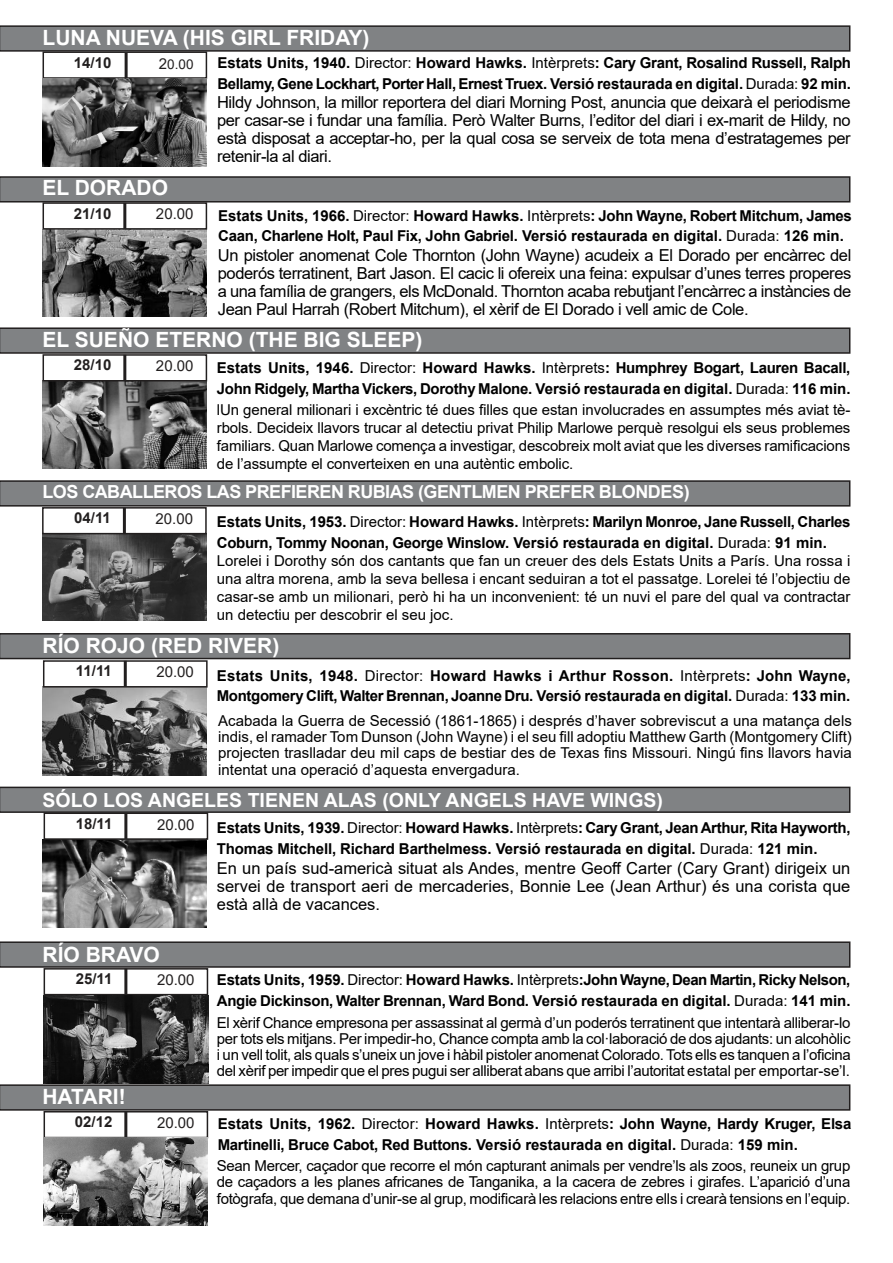
<style>
.page{position:relative;width:893px;height:1263px;background:#fff}
.page>*{position:absolute;margin:0;border:0;box-sizing:border-box;transform-origin:0 0}
.t1{font:700 21px "Arial";color:#fff}
.t2{font:700 19.5px "Arial";color:#fff}
.t3{font:700 18px "Arial";letter-spacing:-.03em;color:#fff}
.t4{font:16.5px/18px "Arial";letter-spacing:-.025em;color:#000;text-align:justify}
.t5{font:15px/18px "Arial";letter-spacing:-.01em;color:#000;text-align:justify}
.t6{font:700 15px/20.7px "Arial";letter-spacing:-.01em;color:#000}
.t7{font:700 15px "Arial";color:#221f1f}
.t8{font:15px "Arial";color:#221f1f}
.t9{font:13.5px "Arial";color:#221f1f}
.s1{font-weight:400}
.s2{font-size:15px}
</style>
<div class="page">
<svg style="left:0;top:25px;width:850px;height:27px;background:#787a7b"></svg>
<div style="left:43px;top:51px;width:164px;height:28px;border:2px solid #221f1f"></div>
<hr style="left:125px;top:53px;width:3px;height:26px;background:#221f1f">
<svg style="left:0;top:327px;width:850px;height:27px;background:#787a7b"></svg>
<img style="left:43px;top:381px;width:164px;height:87px">
<svg style="left:0;top:480px;width:850px;height:27px;background:#787a7b"></svg>
<img style="left:43px;top:534px;width:164px;height:86px">
<svg style="left:0;top:633px;width:850px;height:26px;background:#767779"></svg>
<img style="left:43px;top:687px;width:164px;height:88px">
<svg style="left:0;top:787px;width:850px;height:26px;background:#77787a"></svg>
<img style="left:43px;top:839px;width:164px;height:89px">
<svg style="left:0;top:941px;width:850px;height:27px;background:#787a7b"></svg>
<svg style="left:0;top:176px;width:850px;height:27px;background:#787a7b"></svg>
<img style="left:43px;top:230px;width:164px;height:86px">
<div style="left:43px;top:202px;width:164px;height:28px;border:2px solid #221f1f"></div>
<hr style="left:123px;top:203px;width:3px;height:26px;background:#221f1f">
<img style="left:43px;top:79px;width:164px;height:87px">
<div style="left:43px;top:354px;width:164px;height:27px;border:2px solid #221f1f"></div>
<hr style="left:123px;top:355px;width:3px;height:26px;background:#221f1f">
<div style="left:42px;top:507px;width:165px;height:27px;border:2px solid #221f1f"></div>
<hr style="left:123px;top:508px;width:3px;height:25px;background:#221f1f">
<div style="left:43px;top:660px;width:165px;height:27px;border:2px solid #221f1f"></div>
<hr style="left:124px;top:661px;width:3px;height:26px;background:#221f1f">
<div style="left:44px;top:812px;width:164px;height:28px;border:2px solid #221f1f"></div>
<hr style="left:124px;top:813px;width:3px;height:26px;background:#221f1f">
<div style="left:44px;top:968px;width:164px;height:27px;border:2px solid #221f1f"></div>
<hr style="left:124px;top:969px;width:3px;height:25px;background:#221f1f">
<svg style="left:0;top:1084px;width:850px;height:27px;background:#787a7b"></svg>
<div style="left:44px;top:1111px;width:164px;height:27px;border:2px solid #221f1f"></div>
<hr style="left:124px;top:1111px;width:3px;height:26px;background:#221f1f">
<img style="left:43px;top:1137px;width:165px;height:88px">
<img style="left:44px;top:995px;width:164px;height:88px">
<h1 class="t1" style="left:43px;top:23px;width:329px">LUNA NUEVA (HIS GIRL FRIDAY)</h1>
<p class="t7" style="left:74px;top:52px;width:39px">14/10</p>
<p class="t6" style="left:217px;top:53px;width:635px">Estats Units, 1940. <span class="s1">Director:</span> Howard Hawks. <span class="s1">Intèrprets</span>: Cary Grant, Rosalind Russell, Ralph<br>Bellamy, Gene Lockhart, Porter Hall, Ernest Truex. Versió restaurada en digital. <span class="s1">Durada:</span> 92 min.</p>
<p class="t9" style="left:159px;top:59px;width:36px"><span class="s2">2</span>0.00</p>
<h1 class="t1" style="left:43px;top:173px;width:127px">EL DORADO</h1>
<p class="t7" style="left:74px;top:203px;width:39px">21/10</p>
<p class="t8" style="left:156px;top:208px;width:39px">20.00</p>
<p class="t4" style="left:217px;top:93px;width:635px">Hildy Johnson, la millor reportera del diari Morning Post, anuncia que deixarà el periodisme per casar-se i fundar una família. Però Walter Burns, l’editor del diari i ex-marit de Hildy, no està disposat a acceptar-ho, per la qual cosa se serveix de tota mena d’estratagemes per retenir-la al diari.</p>
<p class="t6" style="left:218px;top:205px;width:635px">Estats Units, 1966. <span class="s1">Director:</span> Howard Hawks. <span class="s1">Intèrprets</span>: John Wayne, Robert Mitchum, James<br>Caan, Charlene Holt, Paul Fix, John Gabriel. Versió restaurada en digital. <span class="s1">Durada:</span> 126 min.</p>
<p class="t4" style="left:218px;top:246px;width:635px">Un pistoler anomenat Cole Thornton (John Wayne) acudeix a El Dorado per encàrrec del poderós terratinent, Bart Jason. El cacic li ofereix una feina: expulsar d’unes terres properes a una família de grangers, els McDonald. Thornton acaba rebutjant l’encàrrec a instàncies de Jean Paul Harrah (Robert Mitchum), el xèrif de El Dorado i vell amic de Cole.</p>
<h1 class="t1" style="left:43px;top:324px;width:382px">EL SUEÑO ETERNO (THE BIG SLEEP)</h1>
<p class="t7" style="left:74px;top:355px;width:39px">28/10</p>
<p class="t8" style="left:156px;top:360px;width:39px">20.00</p>
<p class="t6" style="left:217px;top:357px;width:635px">Estats Units, 1946. <span class="s1">Director:</span> Howard Hawks. <span class="s1">Intèrprets</span>: Humphrey Bogart, Lauren Bacall,<br>John Ridgely, Martha Vickers, Dorothy Malone. Versió restaurada en digital. <span class="s1">Durada:</span> 116 min.</p>
<p class="t5" style="left:217px;top:400px;width:635px">lUn general milionari i excèntric té dues filles que estan involucrades en assumptes més aviat tè&shy;rbols. Decideix llavors trucar al detectiu privat Philip Marlowe perquè resolgui els seus problemes familiars. Quan Marlowe comença a investigar, descobreix molt aviat que les diverses ramificacions de l’assumpte el converteixen en una autèntic embolic.</p>
<p class="t3" style="left:43px;top:479px;width:649px">LOS CABALLEROS LAS PREFIEREN RUBIAS (GENTLMEN PREFER BLONDES)</p>
<p class="t7" style="left:74px;top:507px;width:38px">04/11</p>
<p class="t8" style="left:156px;top:513px;width:39px">20.00</p>
<p class="t6" style="left:217px;top:511px;width:635px">Estats Units, 1953. <span class="s1">Director:</span> Howard Hawks. <span class="s1">Intèrprets</span>: Marilyn Monroe, Jane Russell, Charles<br>Coburn, Tommy Noonan, George Winslow. Versió restaurada en digital. <span class="s1">Durada:</span> 91 min.</p>
<p class="t5" style="left:217px;top:552px;width:635px">Lorelei i Dorothy són dos cantants que fan un creuer des dels Estats Units a París. Una rossa i una altra morena, amb la seva bellesa i encant seduiran a tot el passatge. Lorelei té l’objectiu de casar-se amb un milionari, però hi ha un inconvenient: té un nuvi el pare del qual va contractar un detectiu per descobrir el seu joc.</p>
<h1 class="t1" style="left:43px;top:631px;width:238px">RÍO ROJO (RED RIVER)</h1>
<p class="t7" style="left:76px;top:662px;width:37px">11/11</p>
<p class="t8" style="left:156px;top:666px;width:39px">20.00</p>
<p class="t6" style="left:217px;top:665px;width:635px">Estats Units, 1948. <span class="s1">Director:</span> Howard Hawks i Arthur Rosson. <span class="s1">Intèrprets</span>: John Wayne,<br>Montgomery Clift, Walter Brennan, Joanne Dru. Versió restaurada en digital. <span class="s1">Durada:</span> 133 min.</p>
<p class="t5" style="left:218px;top:712px;width:635px;line-height:16.2px">Acabada la Guerra de Secessió (1861-1865) i després d’haver sobreviscut a una matança dels indis, el ramader Tom Dunson (John Wayne) i el seu fill adoptiu Matthew Garth (Montgomery Clift) projecten traslladar deu mil caps de bestiar des de Texas fins Missouri. Ningú fins llavors havia intentat una operació d’aquesta envergadura.</p>
<h2 class="t2" style="left:43px;top:786px;width:622px">SÓLO LOS ANGELES TIENEN ALAS (ONLY ANGELS HAVE WINGS)</h2>
<p class="t7" style="left:76px;top:813px;width:38px">18/11</p>
<p class="t8" style="left:157px;top:819px;width:39px">20.00</p>
<h1 class="t1" style="left:43px;top:939px;width:119px">RÍO BRAVO</h1>
<p class="t7" style="left:76px;top:968px;width:38px">25/11</p>
<p class="t8" style="left:157px;top:974px;width:39px">20.00</p>
<h1 class="t1" style="left:42px;top:1082px;width:85px">HATARI!</h1>
<p class="t7" style="left:75px;top:1111px;width:39px">02/12</p>
<p class="t8" style="left:157px;top:1117px;width:39px">20.00</p>
<p class="t6" style="left:217px;top:818px;width:635px">Estats Units, 1939. <span class="s1">Director:</span> Howard Hawks. <span class="s1">Intèrprets</span>: Cary Grant, Jean Arthur, Rita Hayworth,<br>Thomas Mitchell, Richard Barthelmess. Versió restaurada en digital. <span class="s1">Durada:</span> 121 min.</p>
<p class="t4" style="left:217px;top:859px;width:635px">En un país sud-americà situat als Andes, mentre Geoff Carter (Cary Grant) dirigeix un servei de transport aeri de mercaderies, Bonnie Lee (Jean Arthur) és una corista que està allà de vacances.</p>
<p class="t6" style="left:217px;top:969px;width:635px">Estats Units, 1959. <span class="s1">Director:</span> Howard Hawks. <span class="s1">Intèrprets</span>:John Wayne, Dean Martin, Ricky Nelson,<br>Angie Dickinson, Walter Brennan, Ward Bond. Versió restaurada en digital. <span class="s1">Durada:</span> 141 min.</p>
<p class="t5" style="left:217px;top:1014px;width:635px;line-height:16.2px">El xèrif Chance empresona per assassinat al germà d’un poderós terratinent que intentarà alliberar-lo per tots els mitjans. Per impedir-ho, Chance compta amb la col·laboració de dos ajudants: un alcohòlic i un vell tolit, als quals s’uneix un jove i hàbil pistoler anomenat Colorado. Tots ells es tanquen a l’oficina del xèrif per impedir que el pres pugui ser alliberat abans que arribi l’autoritat estatal per emportar-se’l.</p>
<p class="t6" style="left:218px;top:1114px;width:635px">Estats Units, 1962. <span class="s1">Director:</span> Howard Hawks. <span class="s1">Intèrprets</span>: John Wayne, Hardy Kruger, Elsa<br>Martinelli, Bruce Cabot, Red Buttons. Versió restaurada en digital. <span class="s1">Durada:</span> 159 min.</p>
<p class="t5" style="left:217px;top:1157px;width:635px;line-height:16.5px">Sean Mercer, caçador que recorre el món capturant animals per vendre’ls als zoos, reuneix un grup de caçadors a les planes africanes de Tanganika, a la cacera de zebres i girafes. L’aparició d’una fotògrafa, que demana d’unir-se al grup, modificarà les relacions entre ells i crearà tensions en l’equip.</p>
</div>
